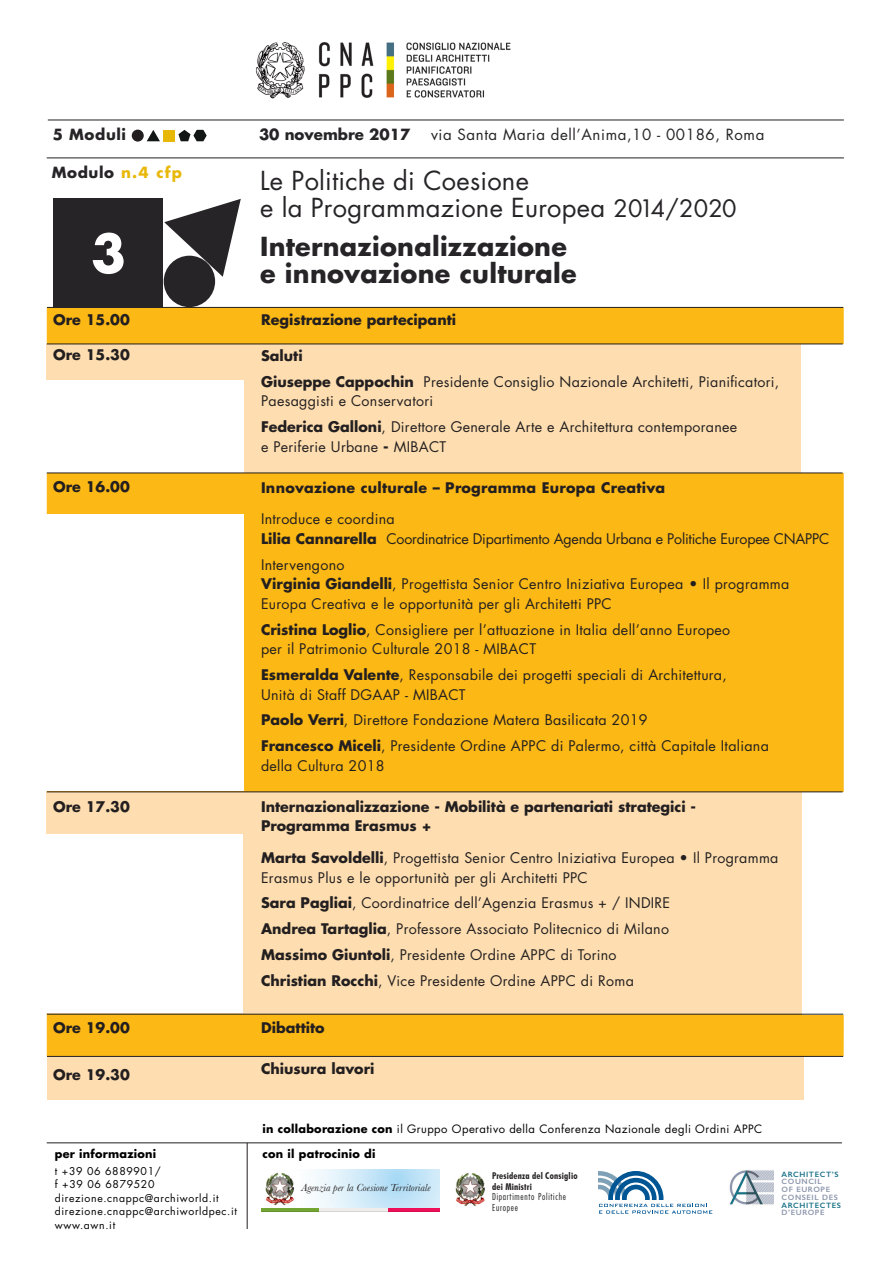
<style>
.page{position:relative;width:893px;height:1263px;background:#fff}
.page>*{position:absolute;margin:0;border:0;box-sizing:border-box;transform-origin:0 0}
.t1{font:700 51px "Futura Std";color:#fff}
.t2{font:25.5px/27px "Futura Std";letter-spacing:.01em;color:#262427}
.t3{font:700 25.5px/27px "Futura Std";letter-spacing:.01em;color:#262427}
.t4{font:15px "Futura Std";letter-spacing:.04em;color:#262427}
.t5{font:700 15px "Futura Std";letter-spacing:.04em;color:#262427}
.t6{font:700 15px "Futura Std";color:#262427}
.t7{font:14.25px/26px "Futura Std";letter-spacing:.02em;color:#231f20}
.t8{font:700 14.25px/19.5px "Futura Std";color:#231f20}
.t9{font:14.25px/19.5px "Futura Std";letter-spacing:-.015em;color:#231f20}
.t10{font:700 14.25px "Futura Std";letter-spacing:.02em;color:#231f20}
.t11{font:11.25px "Futura Std";letter-spacing:.04em;color:#000}
.t12{font:700 11.25px "Futura Std";letter-spacing:.02em;color:#000}
.t13{font:italic 10.65px "Baskerville";color:#231f20}
.t14{font:10.5px/13.5px "Futura Std";letter-spacing:.06em;color:#000}
.t15{font:700 condensed 9.3px/10.6px "Futura BT";letter-spacing:.02em;color:#231f20}
.t16{font:300 condensed 9.3px/10.6px "Futura Std";letter-spacing:.08em;color:#231f20}
.t17{font:600 7.8px/7.8px "Gill Sans";letter-spacing:.08em;color:#8d96ac}
.t18{font:600 7.8px "Gill Sans";letter-spacing:.08em;color:#1a7288}
.s1{color:#e8b809}
.s2{font-size:23.4px}
.s3{font-weight:700}
</style>
<div class="page">
<div style="left:47px;top:307px;width:797px;height:749px;background:#fcb814"></div>
<div style="left:46px;top:344px;width:758px;height:128px;background:#fedeb0"></div>
<div style="left:46px;top:792px;width:758px;height:222px;background:#fedeb0"></div>
<div style="left:47px;top:1056px;width:757px;height:43px;background:#fedeb0"></div>
<div style="left:27px;top:381px;width:216px;height:92px;background:#fff"></div>
<div style="left:801px;top:792px;width:73px;height:223px;background:#fff"></div>
<div style="left:801px;top:345px;width:92px;height:128px;background:#fff"></div>
<div style="left:32px;top:514px;width:211px;height:277px;background:#fff"></div>
<div style="left:31px;top:834px;width:211px;height:179px;background:#fff"></div>
<img style="left:255px;top:42px;width:256px;height:57px">
<hr style="left:47px;top:158px;width:797px;height:1px;background:#231f20">
<hr style="left:48px;top:120px;width:796px;height:1px;background:#231f20">
<hr style="left:47px;top:307px;width:796px;height:1px;background:#231f20">
<hr style="left:47px;top:344px;width:796px;height:1px;background:#231f20">
<hr style="left:47px;top:473px;width:796px;height:1px;background:#231f20">
<hr style="left:47px;top:791px;width:796px;height:1px;background:#231f20">
<hr style="left:47px;top:1014px;width:796px;height:1px;background:#231f20">
<hr style="left:47px;top:1056px;width:796px;height:1px;background:#231f20">
<hr style="left:47px;top:1142px;width:795px;height:1px;background:#231f20">
<div style="left:132px;top:130px;width:12px;height:12px;background:#231f20;border-radius:50%"></div>
<svg style="left:147px;top:130px;width:13px;height:11px"></svg>
<div style="left:163px;top:130px;width:12px;height:11px;background:#e8b809"></div>
<svg style="left:178px;top:130px;width:29px;height:11px"></svg>
<img style="left:455px;top:1173px;width:30px;height:34px">
<svg style="left:314px;top:1170px;width:126px;height:38px;background:#cfeaf8"></svg>
<img style="left:265px;top:1172px;width:30px;height:34px">
<svg style="left:262px;top:1208px;width:178px;height:4px"></svg>
<hr style="left:247px;top:1143px;width:1px;height:86px;background:#231f20">
<img style="left:729px;top:1170px;width:45px;height:35px">
<svg style="left:599px;top:1171px;width:113px;height:43px"></svg>
<div style="left:164px;top:256px;width:51px;height:51px;background:#262427;border-radius:50%"></div>
<svg style="left:164px;top:199px;width:77px;height:78px"></svg>
<div style="left:54px;top:198px;width:109px;height:109px;background:#262427"></div>
<p class="t5" style="left:53px;top:125px;width:75px">5 Moduli</p>
<p class="t5" style="left:52px;top:163px;width:132px">Modulo <span class="s1">n.4 cfp</span></p>
<h1 class="t1" style="left:91px;top:219px;width:36px">3</h1>
<p class="t8" style="left:53px;top:309px;width:78px">Ore 15.00</p>
<p class="t8" style="left:53px;top:344px;width:78px">Ore 15.30</p>
<p class="t8" style="left:53px;top:477px;width:78px">Ore 16.00</p>
<p class="t8" style="left:53px;top:797px;width:78px">Ore 17.30</p>
<p class="t8" style="left:53px;top:1018px;width:78px">Ore 19.00</p>
<p class="t8" style="left:53px;top:1065px;width:78px">Ore 19.30</p>
<p class="t6" style="left:259px;top:125px;width:153px">30 novembre 2017</p>
<p class="t4" style="left:431px;top:125px;width:335px">via Santa Maria dell’Anima,10 - 00186, Roma</p>
<h2 class="t2" style="left:260px;top:167px;width:478px">Le Politiche di Coesione<br>e la Programmazione Europea <span class="s2">2014/2020</span></h2>
<h2 class="t3" style="left:260px;top:232px;width:318px">Internazionalizzazione e innovazione culturale</h2>
<p class="t8" style="left:261px;top:309px;width:197px">Registrazione partecipanti</p>
<p class="t7" style="left:261px;top:343px;width:520px"><span class="s3">Saluti<br>Giuseppe Cappochin</span> Presidente Consiglio Nazionale Architetti, Pianificatori,</p>
<p class="t7" style="left:261px;top:388px;width:478px">Paesaggisti e Conservatori<br><span class="s3">Federica Galloni</span>, Direttore Generale Arte e Architettura contemporanee</p>
<p class="t7" style="left:261px;top:434px;width:187px">e Periferie Urbane <span class="s3">-</span> MIBACT</p>
<p class="t10" style="left:261px;top:478px;width:406px">Innovazione culturale – Programma Europa Creativa</p>
<p class="t9" style="left:261px;top:510px;width:570px">Introduce e coordina<br><span class="s3">Lilia Cannarella</span> Coordinatrice Dipartimento Agenda Urbana e Politiche Europee CNAPPC</p>
<p class="t7" style="left:261px;top:555px;width:530px;line-height:19.5px">Intervengono<br><span class="s3">Virginia Giandelli</span>, Progettista Senior Centro Iniziativa Europea <span class="s3">•</span> Il programma<br>Europa Creativa e le opportunità per gli Architetti PPC</p>
<p class="t7" style="left:261px;top:620px;width:471px;line-height:19.5px"><span class="s3">Cristina Loglio</span>, Consigliere per l’attuazione in Italia dell’anno Europeo per il Patrimonio Culturale 2018 - MIBACT</p>
<p class="t7" style="left:261px;top:665px;width:467px;line-height:19.5px"><span class="s3">Esmeralda Valente</span>, Responsabile dei progetti speciali di Architettura,<br>Unità di Staff DGAAP - MIBACT</p>
<p class="t7" style="left:261px;top:707px;width:509px"><span class="s3">Paolo Verri</span>, Direttore Fondazione Matera Basilicata 2019<br><span class="s3">Francesco Miceli</span>, Presidente Ordine APPC di Palermo, città Capitale Italiana</p>
<p class="t7" style="left:261px;top:753px;width:125px">della Cultura 2018</p>
<p class="t8" style="left:261px;top:796px;width:437px">Internazionalizzazione - Mobilità e partenariati strategici -<br>Programma Erasmus +</p>
<p class="t7" style="left:261px;top:848px;width:519px;line-height:19.5px"><span class="s3">Marta Savoldelli</span>, Progettista Senior Centro Iniziativa Europea • Il Programma<br>Erasmus Plus e le opportunità per gli Architetti PPC</p>
<p class="t7" style="left:261px;top:890px;width:411px"><span class="s3">Sara Pagliai</span>, Coordinatrice dell’Agenzia Erasmus + / INDIRE <span class="s3">Andrea Tartaglia</span>, Professore Associato Politecnico di Milano <span class="s3">Massimo Giuntoli</span>, Presidente Ordine APPC di Torino <span class="s3">Christian Rocchi</span>, Vice Presidente Ordine APPC di Roma</p>
<p class="t8" style="left:261px;top:1018px;width:65px">Dibattito</p>
<p class="t8" style="left:261px;top:1058px;width:115px">Chiusura lavori</p>
<p class="t11" style="left:263px;top:1122px;width:501px"><span class="s3">in collaborazione con</span> il Gruppo Operativo della Conferenza Nazionale degli Ordini APPC</p>
<p class="t12" style="left:55px;top:1146px;width:103px">per informazioni</p>
<p class="t12" style="left:262px;top:1146px;width:114px">con il patrocinio di</p>
<p class="t14" style="left:55px;top:1164px;width:184px">t +39 06 6889901/<br>f +39 06 6879520 direzione.cnappc@archiworld.it direzione.cnappc@archiworldpec.it www.awn.it</p>
<p class="t15" style="left:492px;top:1170px;width:87px">Presidenza del Consiglio dei Ministri</p>
<p class="t13" style="left:301px;top:1181px;width:131px">Agenzia per la Coesione Territoriale</p>
<p class="t16" style="left:492px;top:1192px;width:75px">Dipartimento Politiche<br>Europee</p>
<p class="t18" style="left:782px;top:1169px;width:58px">ARCHITECT’S</p>
<p class="t17" style="left:782px;top:1178px;width:58px">COUNCIL<br>OF EUROPE<br>CONSEIL DES</p>
<p class="t18" style="left:782px;top:1200px;width:61px">ARCHITECTES</p>
<p class="t17" style="left:782px;top:1209px;width:44px">D’EUROPE</p>
</div>
